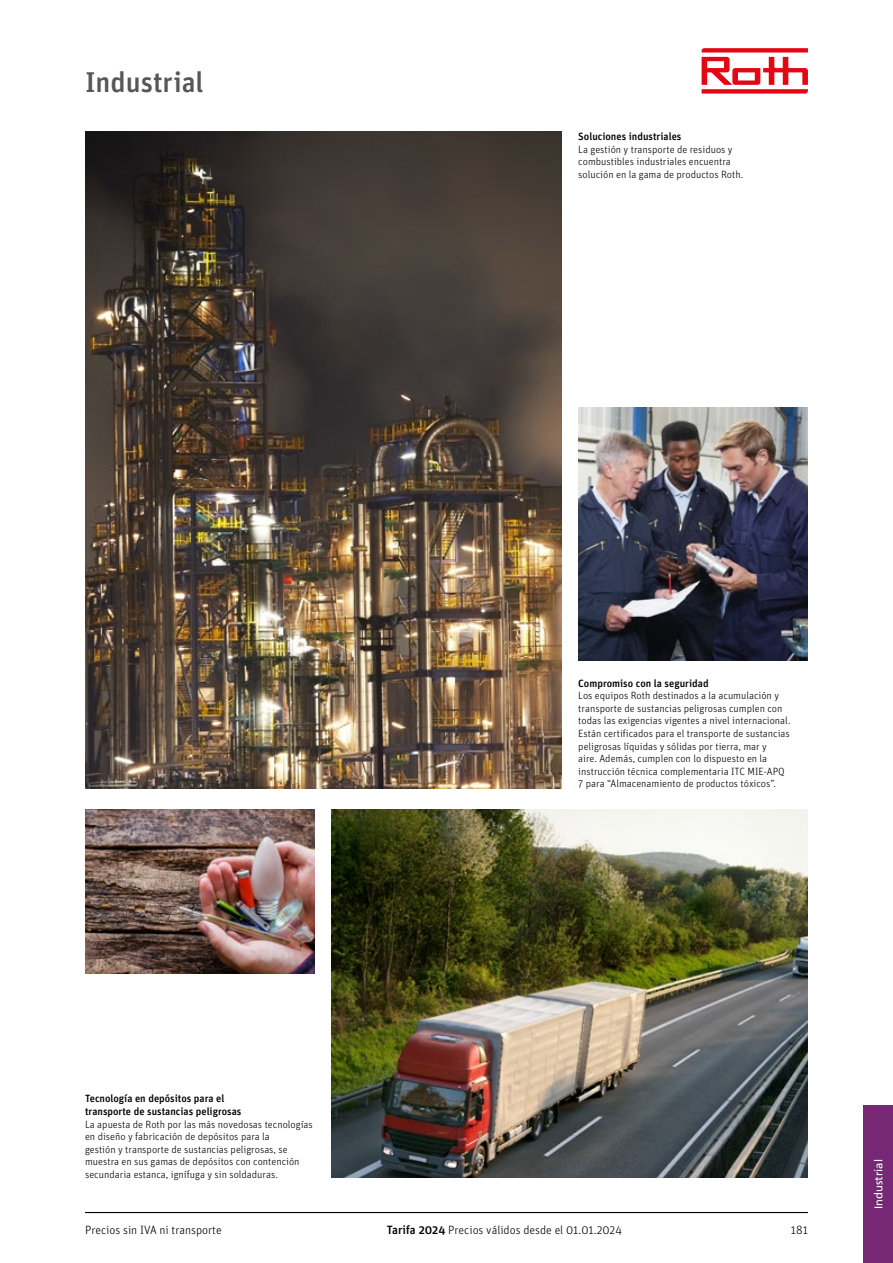
<style>
.page{position:relative;width:893px;height:1263px;background:#fff}
.page>*{position:absolute;margin:0;border:0;box-sizing:border-box;transform-origin:0 0}
.t1{font:500 28.5px "Unit OT";color:#575756}
.t2{font:300 12px "Unit OT";color:#000}
.t3{font:11.25px "Frutiger LT Std";color:#fff}
.pie_de_foto{font:300 10.5px/12.6px "Unit OT";color:#000}
.pie_de_foto-2{font:500 10.5px/12.6px "Unit OT";color:#000}
.s1{font-weight:500}
</style>
<div class="page">
<img style="left:332px;top:810px;width:476px;height:368px">
<img style="left:85px;top:810px;width:230px;height:164px">
<img style="left:85px;top:132px;width:476px;height:657px">
<img style="left:578px;top:407px;width:230px;height:254px">
<svg style="left:702px;top:48px;width:106px;height:46px"></svg>
<hr style="left:85px;top:1212px;width:723px;height:1px;background:#000">
<div style="left:863px;top:1105px;width:30px;height:158px;background:#762875"></div>
<p class="t1" style="left:85px;top:64px;width:120px">Industrial</p>
<p class="pie_de_foto-2" style="left:578px;top:130px;width:105px">Soluciones industriales</p>
<p class="pie_de_foto" style="left:578px;top:143px;width:166px">La gestión y transporte de residuos y combustibles industriales encuentra solución en la gama de productos Roth.</p>
<p class="pie_de_foto-2" style="left:578px;top:676px;width:132px">Compromiso con la seguridad</p>
<p class="pie_de_foto" style="left:578px;top:689px;width:214px">Los equipos Roth destinados a la acumulación y transporte de sustancias peligrosas cumplen con todas las exigencias vigentes a nivel internacional.<br>Están certificados para el transporte de sustancias peligrosas líquidas y sólidas por tierra, mar y<br>aire. Además, cumplen con lo dispuesto en la instrucción técnica complementaria ITC MIE-APQ 7 para “Almacenamiento de productos tóxicos”.</p>
<p class="pie_de_foto-2" style="left:85px;top:1092px;width:158px">Tecnología en depósitos para el transporte de sustancias peligrosas</p>
<p class="pie_de_foto" style="left:85px;top:1118px;width:229px">La apuesta de Roth por las más novedosas tecnologías en diseño y fabricación de depósitos para la<br>gestión y transporte de sustancias peligrosas, se muestra en sus gamas de depósitos con contención secundaria estanca, ignífuga y sin soldaduras.</p>
<p class="t2" style="left:85px;top:1223px;width:138px">Precios sin IVA ni transporte</p>
<p class="t2" style="left:387px;top:1223px;width:237px"><span class="s1">Tarifa 2024</span> Precios válidos desde el 01.01.2024</p>
<p class="t2" style="left:791px;top:1223px;width:19px">181</p>
<p class="t3" style="left:872px;top:1209px;width:51px;rotate:-90deg">Industrial</p>
</div>
